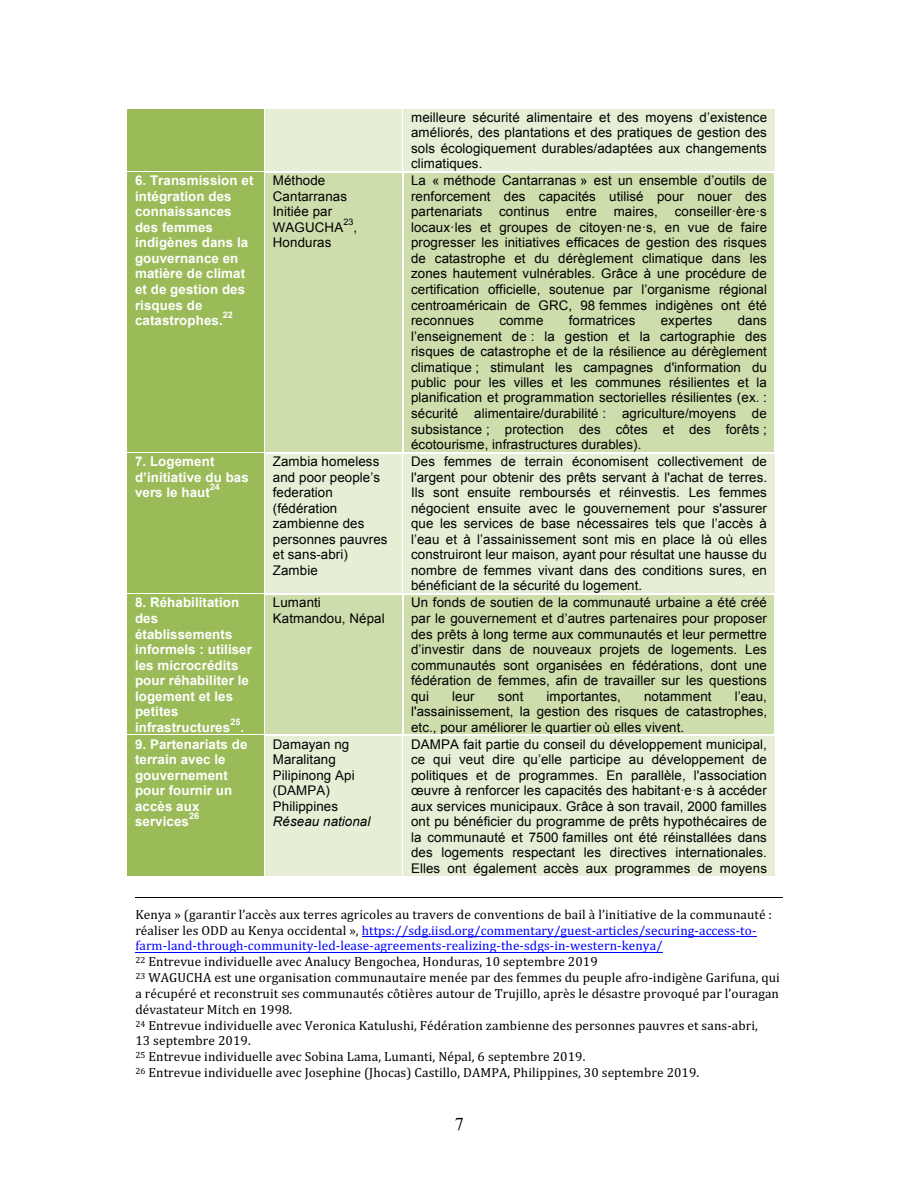
<style>
.page{position:relative;width:918px;height:1188px;background:#fff}
.page>*{position:absolute;margin:0;border:0;box-sizing:border-box;transform-origin:0 0}
.t1{font:18px "Times New Roman";color:#000}
.t2{font:13.35px/15.6px "Arial";letter-spacing:.01em;color:#000;text-align:justify}
.t3{font:13.35px/15.9px "Cambria";letter-spacing:.005em;color:#000}
.t4{font:700 13.35px/15.5px "Arial";letter-spacing:.01em;color:#fff}
.t5{font:italic 13.35px "Arial";letter-spacing:.01em;color:#000}
.t6{font:700 9px "Arial";letter-spacing:.005em;color:#fff}
.t7{font:9px "Arial";color:#000}
.s1{color:#00f}
</style>
<div class="page">
<div style="left:127px;top:109px;width:137px;height:62px;background:#9bbb59"></div>
<div style="left:265px;top:109px;width:137px;height:62px;background:#e6eed5"></div>
<div style="left:403px;top:109px;width:372px;height:62px;background:#e6eed5"></div>
<div style="left:127px;top:173px;width:137px;height:279px;background:#9bbb59"></div>
<div style="left:265px;top:173px;width:137px;height:279px;background:#cdddac"></div>
<div style="left:404px;top:173px;width:370px;height:279px;background:#cdddac"></div>
<hr style="left:127px;top:172px;width:137px;height:1px;background:#9bbb59">
<div style="left:127px;top:454px;width:137px;height:139px;background:#9bbb59"></div>
<div style="left:265px;top:454px;width:137px;height:139px;background:#e6eed5"></div>
<div style="left:403px;top:454px;width:372px;height:139px;background:#e6eed5"></div>
<hr style="left:127px;top:453px;width:137px;height:1px;background:#9bbb59">
<div style="left:127px;top:595px;width:137px;height:139px;background:#9bbb59"></div>
<div style="left:265px;top:595px;width:137px;height:139px;background:#cdddac"></div>
<div style="left:404px;top:595px;width:370px;height:139px;background:#cdddac"></div>
<hr style="left:127px;top:594px;width:137px;height:1px;background:#9bbb59">
<div style="left:127px;top:736px;width:137px;height:140px;background:#9bbb59"></div>
<div style="left:265px;top:736px;width:137px;height:140px;background:#e6eed5"></div>
<div style="left:403px;top:736px;width:372px;height:140px;background:#e6eed5"></div>
<hr style="left:127px;top:735px;width:137px;height:1px;background:#9bbb59">
<hr style="left:135px;top:897px;width:648px;height:1px;background:#000">
<hr style="left:362px;top:936px;width:394px;height:1px;background:#00f">
<hr style="left:135px;top:952px;width:528px;height:1px;background:#00f">
<p class="t4" style="left:135px;top:173px;width:120px">6. Transmission et intégration des connaissances des femmes indigènes dans la gouvernance en matière de climat et de gestion des risques de catastrophes.</p>
<p class="t6" style="left:223px;top:310px;width:12px">22</p>
<p class="t4" style="left:135px;top:454px;width:115px">7. Logement d’initiative du bas vers le haut</p>
<p class="t6" style="left:210px;top:482px;width:12px">24</p>
<p class="t4" style="left:135px;top:595px;width:118px">8. Réhabilitation des établissements informels : utiliser les microcrédits pour réhabiliter le logement et les petites infrastructures</p>
<p class="t6" style="left:230px;top:717px;width:12px">25</p>
<p class="t4" style="left:240px;top:719px;width:5px">.</p>
<p class="t2" style="left:273px;top:173px;width:76px;text-align:left">Méthode<br>Cantarranas<br>Initiée par<br>WAGUCHA</p>
<p class="t7" style="left:343px;top:217px;width:12px">23</p>
<p class="t2" style="left:353px;top:219px;width:5px">,</p>
<p class="t2" style="left:273px;top:235px;width:60px">Honduras</p>
<p class="t2" style="left:411px;top:109px;width:357px">meilleure sécurité alimentaire et des moyens d’existence améliorés, des plantations et des pratiques de gestion des sols écologiquement durables/adaptées aux changements climatiques.</p>
<p class="t2" style="left:411px;top:173px;width:357px">La « méthode Cantarranas » est un ensemble d’outils de renforcement des capacités utilisé pour nouer des partenariats</p>
<p class="t2" style="left:411px;top:204px;width:357px;text-indent:264px">conseiller·ère·s locaux·les et groupes de citoyen·ne·s, en vue de faire progresser les initiatives efficaces de gestion des risques de catastrophe et du dérèglement climatique dans les zones hautement vulnérables. Grâce à une procédure de certification officielle, soutenue par l’organisme régional centroaméricain de GRC, 98 femmes indigènes ont été reconnues</p>
<p class="t2" style="left:499px;top:204px;width:52px">continus</p>
<p class="t2" style="left:566px;top:204px;width:32px">entre</p>
<p class="t2" style="left:614px;top:204px;width:46px">maires,</p>
<p class="t2" style="left:499px;top:313px;width:46px">comme</p>
<p class="t2" style="left:569px;top:313px;width:68px">formatrices</p>
<p class="t2" style="left:661px;top:313px;width:53px">expertes</p>
<p class="t2" style="left:411px;top:313px;width:357px;text-indent:327px">dans l’enseignement de : la gestion et la cartographie des risques de catastrophe et de la résilience au dérèglement climatique ; stimulant les campagnes d'information du public pour les villes et les communes résilientes et la planification et programmation sectorielles résilientes (ex. : sécurité alimentaire/durabilité : agriculture/moyens de subsistance ; protection des côtes et des forêts ; écotourisme, infrastructures durables).</p>
<p class="t2" style="left:273px;top:454px;width:116px;text-align:left">Zambia homeless and poor people’s federation (fédération zambienne des personnes pauvres et sans-abri)<br>Zambie</p>
<p class="t2" style="left:411px;top:454px;width:358px">Des femmes de terrain économisent collectivement de l'argent pour obtenir des prêts servant à l'achat de terres.<br>Ils sont ensuite remboursés et réinvestis. Les femmes négocient ensuite avec le gouvernement pour s'assurer que les services de base nécessaires tels que l’accès à l’eau et à l’assainissement sont mis en place là où elles construiront leur maison, ayant pour résultat une hausse du nombre de femmes vivant dans des conditions sures, en bénéficiant de la sécurité du logement.</p>
<p class="t2" style="left:273px;top:595px;width:113px">Lumanti<br>Katmandou, Népal</p>
<p class="t2" style="left:411px;top:595px;width:357px">Un fonds de soutien de la communauté urbaine a été créé par le gouvernement et d’autres partenaires pour proposer des prêts à long terme aux communautés et leur permettre d’investir dans de nouveaux projets de logements. Les communautés sont organisées en fédérations, dont une fédération de femmes, afin de travailler sur les questions qui</p>
<p class="t2" style="left:411px;top:688px;width:358px;text-indent:324px">l’eau, l'assainissement, la gestion des risques de catastrophes, etc., pour améliorer le quartier où elles vivent.</p>
<p class="t2" style="left:452px;top:688px;width:24px">leur</p>
<p class="t2" style="left:498px;top:688px;width:27px">sont</p>
<p class="t2" style="left:547px;top:688px;width:76px">importantes,</p>
<p class="t2" style="left:644px;top:688px;width:69px">notamment</p>
<p class="t2" style="left:411px;top:736px;width:357px">DAMPA fait partie du conseil du développement municipal, ce qui veut dire qu’elle participe au développement de politiques et de programmes. En parallèle, l'association œuvre à renforcer les capacités des habitant·e·s à accéder aux services municipaux. Grâce à son travail, 2000 familles ont pu bénéficier du programme de prêts hypothécaires de la communauté et 7500 familles ont été réinstallées dans des logements respectant les directives internationales.<br>Elles ont également accès aux programmes de moyens</p>
<p class="t3" style="left:135px;top:906px;width:646px">Kenya » (garantir l’accès aux terres agricoles au travers de conventions de bail à l’initiative de la communauté : réaliser les ODD au Kenya occidental », <span class="s1">https://sdg.iisd.org/commentary/guest-articles/securing-access-to&shy;farm-land-through-community-led-lease-agreements-realizing-the-sdgs-in-western-kenya/<br></span><sup>22</sup> Entrevue individuelle avec Analucy Bengochea, Honduras, 10 septembre 2019<br><sup>23</sup> WAGUCHA est une organisation communautaire menée par des femmes du peuple afro-indigène Garifuna, qui a récupéré et reconstruit ses communautés côtières autour de Trujillo, après le désastre provoqué par l’ouragan dévastateur Mitch en 1998.<br><sup>24</sup> Entrevue individuelle avec Veronica Katulushi, Fédération zambienne des personnes pauvres et sans-abri,<br>13 septembre 2019.<br><sup>25</sup> Entrevue individuelle avec Sobina Lama, Lumanti, Népal, 6 septembre 2019.<br><sup>26</sup> Entrevue individuelle avec Josephine (Jhocas) Castillo, DAMPA, Philippines, 30 septembre 2019.</p>
<p class="t4" style="left:135px;top:736px;width:114px">9. Partenariats de terrain avec le gouvernement pour fournir un accès aux services</p>
<p class="t2" style="left:273px;top:736px;width:83px;text-align:left">Damayan ng<br>Maralitang<br>Pilipinong Api (DAMPA)<br>Philippines</p>
<p class="t5" style="left:273px;top:814px;width:99px">Réseau national</p>
<p class="t6" style="left:189px;top:811px;width:12px">26</p>
<h1 class="t1" style="left:455px;top:1114px;width:10px">7</h1>
</div>
